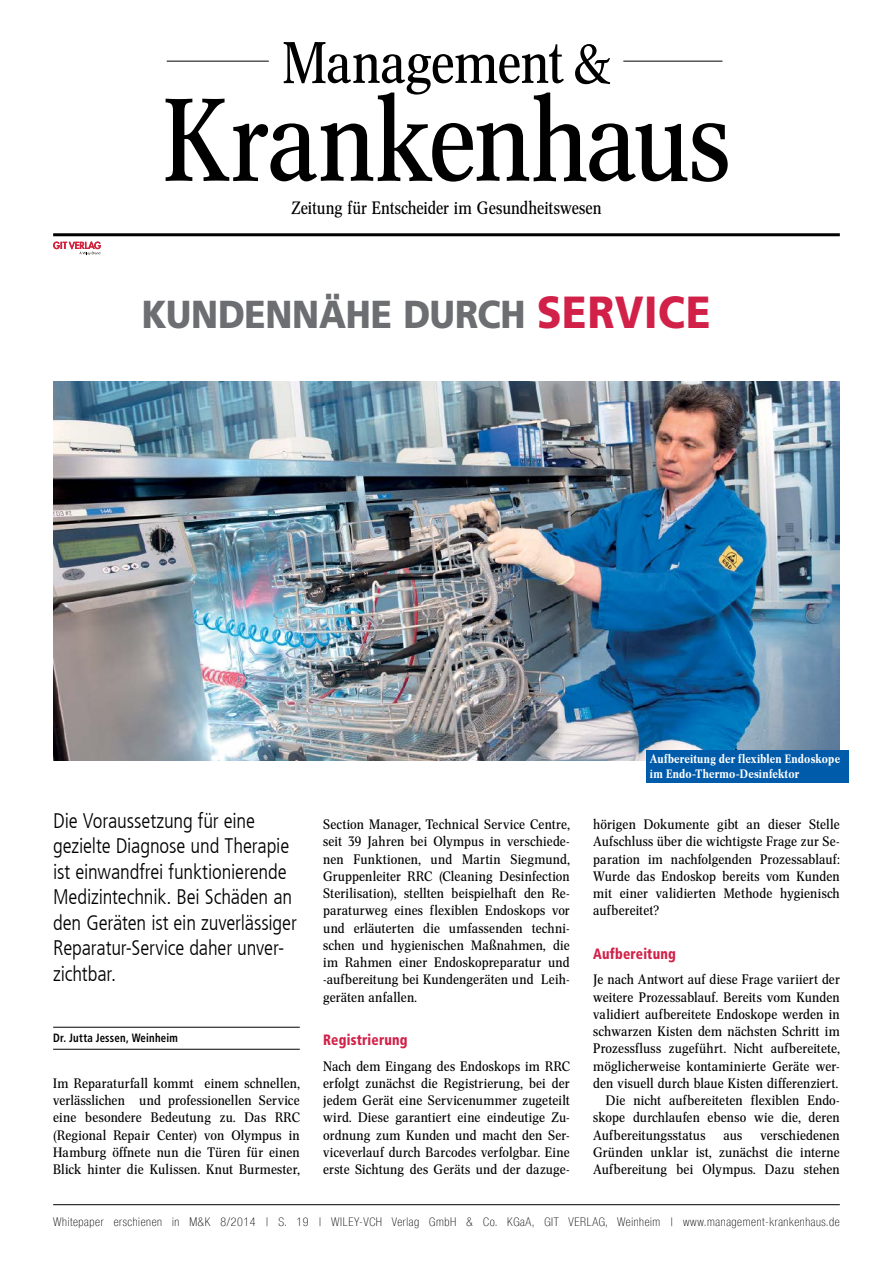
<style>
.page{position:relative;width:893px;height:1263px;background:#fff}
.page>*{position:absolute;margin:0;border:0;box-sizing:border-box;transform-origin:0 0}
.t1{font:115.35px "Concorde Nova";letter-spacing:-.01em;color:#000}
.t2{font:57.75px "Concorde Nova";letter-spacing:-.015em;color:#000}
.t3{font:900 39px "Frutiger LT Com";letter-spacing:-.005em;color:#6d6e71;scale:.89 1}
.t4{font:300 condensed 21px/25.5px "Frutiger LT Com";letter-spacing:-.01em;color:#000}
.t5{font:17.7px "Concorde Nova";color:#000}
.t6{font:900 condensed 15px "Frutiger LT Com";letter-spacing:.015em;color:#d12149;scale:.9 1}
.t7{font:13.5px/17.2px "Concorde Nova";letter-spacing:.01em;color:#000;text-align:justify;scale:1.07 1}
.t8{font:100 condensed 12px "Helvetica Neue LT Com";letter-spacing:.05em;color:#000}
.t9{font:500 12px/15px "Concorde Nova";letter-spacing:.02em;color:#fff}
.t10{font:700 condensed 12px "Frutiger LT Com";letter-spacing:.02em;color:#000;scale:.9 1}
.s1{font-size:45px;color:#d12149}
</style>
<div class="page">
<hr style="left:53px;top:233px;width:787px;height:3px;background:#000">
<hr style="left:167px;top:61px;width:102px;height:1px;background:#000">
<hr style="left:623px;top:61px;width:99px;height:1px;background:#000">
<svg style="left:53px;top:242px;width:48px;height:13px"></svg>
<hr style="left:53px;top:1204px;width:787px;height:1px;background:#000">
<img style="left:53px;top:382px;width:787px;height:378px">
<div style="left:646px;top:750px;width:202px;height:33px;background:#005baa"></div>
<hr style="left:53px;top:1027px;width:247px;height:1px;background:#000">
<hr style="left:53px;top:1049px;width:247px;height:1px;background:#000">
<h2 class="t2" style="left:282px;top:29px;width:330px">Management &amp;</h2>
<h1 class="t1" style="left:163px;top:74px;width:569px">Krankenhaus</h1>
<h3 class="t5" style="left:291px;top:197px;width:312px">Zeitung für Entscheider im Gesundheitswesen</h3>
<h3 class="t3" style="left:142px;top:291px;width:641px">KUNDENNÄHE DURCH <span class="s1">SERVICE</span></h3>
<h3 class="t4" style="left:53px;top:808px;width:245px">Die Voraussetzung für eine gezielte Diagnose und Therapie ist einwandfrei funktionierende<br>Medizintechnik. Bei Schäden an den Geräten ist ein zuverlässiger<br>Reparatur-Service daher unver&shy;zichtbar.</h3>
<p class="t10" style="left:53px;top:1031px;width:140px">Dr. Jutta Jessen, Weinheim</p>
<p class="t7" style="left:53px;top:1075px;width:232px">Im Reparaturfall kommt einem schnellen, verlässlichen und professionellen Service eine besondere Bedeutung zu. Das RRC (Regional Repair Center) von Olympus in Hamburg öffnete nun die Türen für einen Blick hinter die Kulissen. Knut Burmester,</p>
<p class="t7" style="left:323px;top:816px;width:232px">Section Manager, Technical Service Centre, seit 39 Jahren bei Olympus in verschiede&shy;nen Funktionen, und Martin Siegmund, Gruppenleiter RRC (Cleaning Desinfection Sterilisation), stellten beispielhaft den Re&shy;paraturweg eines flexiblen Endoskops vor und erläuterten die umfassenden techni&shy;schen und hygienischen Maßnahmen, die im Rahmen einer Endoskopreparatur und -aufbereitung bei Kundengeräten und Leih&shy;geräten anfallen.</p>
<p class="t6" style="left:323px;top:1030px;width:95px">Registrierung</p>
<p class="t7" style="left:323px;top:1057px;width:232px">Nach dem Eingang des Endoskops im RRC erfolgt zunächst die Registrierung, bei der jedem Gerät eine Servicenummer zugeteilt wird. Diese garantiert eine eindeutige Zu&shy;ordnung zum Kunden und macht den Ser&shy;viceverlauf durch Barcodes verfolgbar. Eine erste Sichtung des Geräts und der dazuge-</p>
<p class="t9" style="left:650px;top:752px;width:192px">Aufbereitung der flexiblen Endoskope im Endo-Thermo-Desinfektor</p>
<p class="t7" style="left:593px;top:816px;width:232px">hörigen Dokumente gibt an dieser Stelle Aufschluss über die wichtigste Frage zur Se&shy;paration im nachfolgenden Prozessablauf:<br>Wurde das Endoskop bereits vom Kunden mit einer validierten Methode hygienisch aufbereitet?</p>
<p class="t6" style="left:593px;top:944px;width:94px">Aufbereitung</p>
<p class="t7" style="left:593px;top:971px;width:232px">Je nach Antwort auf diese Frage variiert der</p>
<p class="t7" style="left:593px;top:988px;width:232px">weitere Prozessablauf. Bereits vom Kunden</p>
<p class="t7" style="left:593px;top:1006px;width:232px">validiert aufbereitete Endoskope werden in</p>
<p class="t7" style="left:593px;top:1023px;width:232px">schwarzen Kisten dem nächsten Schritt im</p>
<p class="t7" style="left:593px;top:1040px;width:232px">Prozessfluss zugeführt. Nicht aufbereitete,</p>
<p class="t7" style="left:593px;top:1057px;width:232px">möglicherweise kontaminierte Geräte wer-</p>
<p class="t7" style="left:593px;top:1075px;width:231px">den visuell durch blaue Kisten differenziert.</p>
<p class="t7" style="left:606px;top:1092px;width:220px">Die nicht aufbereiteten flexiblen Endo-</p>
<p class="t7" style="left:593px;top:1109px;width:232px">skope durchlaufen ebenso wie die, deren</p>
<p class="t7" style="left:593px;top:1126px;width:106px">Aufbereitungsstatus</p>
<p class="t7" style="left:724px;top:1126px;width:19px">aus</p>
<p class="t7" style="left:593px;top:1126px;width:232px;text-indent:167px">verschiedenen Gründen unklar ist, zunächst die interne Aufbereitung bei Olympus. Dazu stehen</p>
<p class="t8" style="left:53px;top:1215px;width:788px">Whitepaper erschienen in M&amp;K 8/2014 | S. 19 | WILEY-VCH Verlag GmbH &amp; Co. KGaA, GIT VERLAG, Weinheim | www.management-krankenhaus.de</p>
</div>
